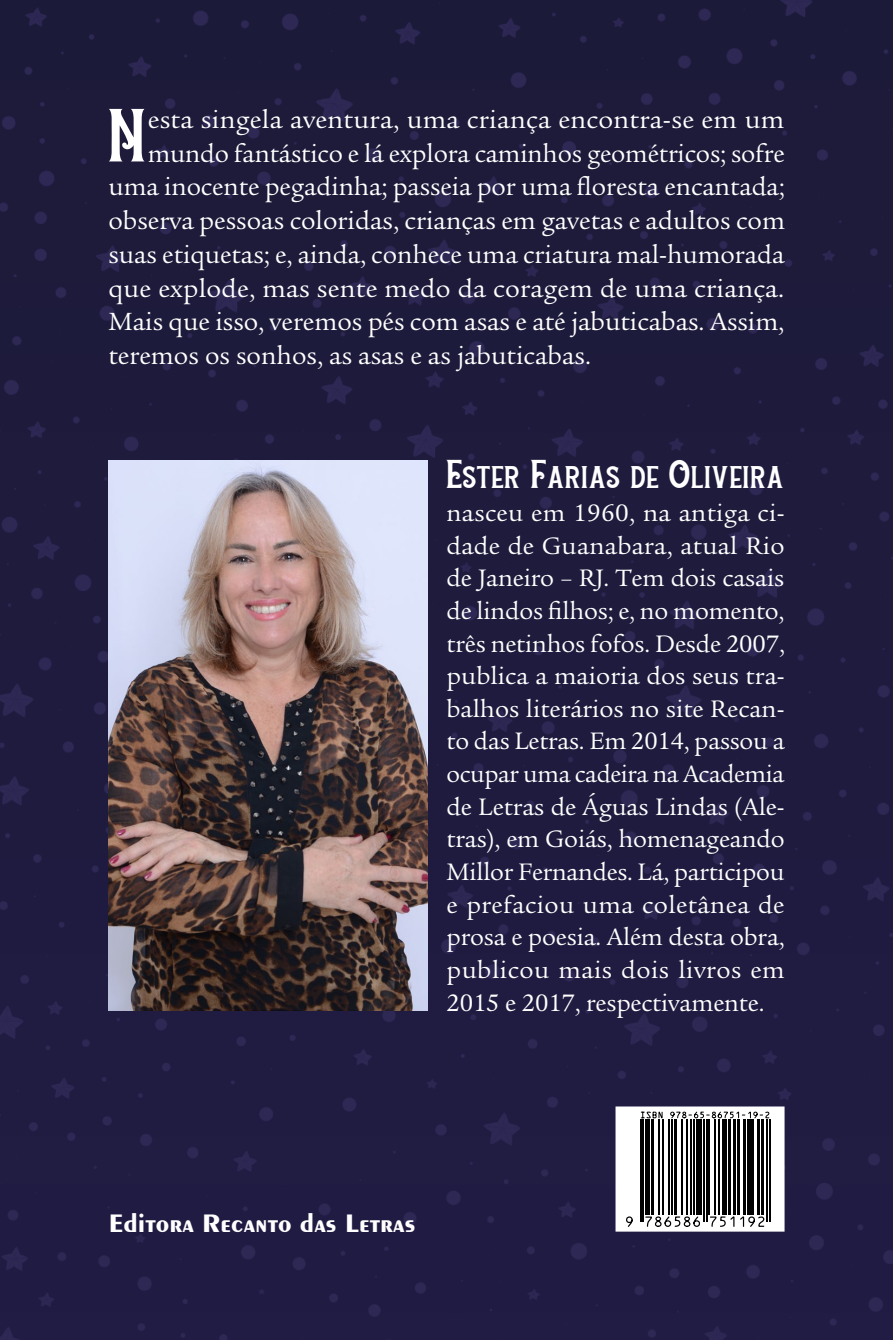
<style>
.page{position:relative;width:893px;height:1340px;background:#fff}
.page>*{position:absolute;margin:0;border:0;box-sizing:border-box;transform-origin:0 0}
.t1{font:700 75.38px "Rocket Vintage";color:#fff}
.t2{font:700 40.27px "Rocket Vintage";color:#fff}
.t3{font:27px "Legacy Serif Std";color:#fff}
.t4{font:700 27px "Peignot LT Std";color:#fff}
.t5{font:25.88px/32.6px "Legacy Serif Std";letter-spacing:-.005em;color:#fff;text-align:justify}
</style>
<div class="page">
<div style="left:0;top:0;width:893px;height:1339px;background:#1e1b3e"></div>
<img style="left:108px;top:460px;width:320px;height:550px">
<div style="left:615px;top:1106px;width:169px;height:125px;background:#fff;border:2px solid #fff"></div>
<svg style="left:641px;top:1119px;width:130px;height:103px"></svg>
<hr style="left:640px;top:1119px;width:1px;height:102px;background:#000">
<hr style="left:643px;top:1119px;width:1px;height:102px;background:#000">
<div style="left:645px;top:1119px;width:5px;height:95px;background:#000"></div>
<hr style="left:651px;top:1119px;width:3px;height:95px;background:#000">
<hr style="left:658px;top:1119px;width:1px;height:95px;background:#000">
<hr style="left:662px;top:1119px;width:1px;height:95px;background:#000">
<hr style="left:669px;top:1119px;width:1px;height:95px;background:#000">
<hr style="left:671px;top:1119px;width:2px;height:95px;background:#000">
<hr style="left:674px;top:1119px;width:3px;height:95px;background:#000">
<hr style="left:681px;top:1119px;width:1px;height:95px;background:#000">
<hr style="left:687px;top:1119px;width:1px;height:95px;background:#000">
<hr style="left:691px;top:1119px;width:1px;height:95px;background:#000">
<hr style="left:693px;top:1119px;width:2px;height:95px;background:#000">
<div style="left:696px;top:1119px;width:6px;height:95px;background:#000"></div>
<hr style="left:703px;top:1119px;width:1px;height:102px;background:#000">
<hr style="left:706px;top:1119px;width:1px;height:102px;background:#000">
<hr style="left:709px;top:1119px;width:1px;height:95px;background:#000">
<hr style="left:714px;top:1119px;width:1px;height:95px;background:#000">
<hr style="left:718px;top:1119px;width:2px;height:95px;background:#000">
<hr style="left:722px;top:1119px;width:4px;height:95px;background:#000">
<hr style="left:728px;top:1119px;width:3px;height:95px;background:#000">
<hr style="left:733px;top:1119px;width:3px;height:95px;background:#000">
<hr style="left:737px;top:1119px;width:3px;height:95px;background:#000">
<hr style="left:743px;top:1119px;width:3px;height:95px;background:#000">
<hr style="left:747px;top:1119px;width:4px;height:95px;background:#000">
<hr style="left:753px;top:1119px;width:1px;height:95px;background:#000">
<hr style="left:757px;top:1119px;width:2px;height:95px;background:#000">
<hr style="left:761px;top:1119px;width:3px;height:95px;background:#000">
<hr style="left:766px;top:1119px;width:2px;height:102px;background:#000">
<hr style="left:769px;top:1119px;width:1px;height:102px;background:#000">
<svg style="left:626px;top:1215px;width:139px;height:12px"></svg>
<svg style="left:640px;top:1111px;width:130px;height:25px"></svg>
<h1 class="t1" style="left:108px;top:102px;width:41px">N</h1>
<p class="t3" style="left:148px;top:104px;width:638px">esta singela aventura, uma criança encontra-se em um</p>
<p class="t3" style="left:148px;top:138px;width:639px">mundo fantástico e lá explora caminhos geométricos; sofre</p>
<p class="t3" style="left:108px;top:171px;width:678px">uma inocente pegadinha; passeia por uma floresta encantada;</p>
<p class="t3" style="left:108px;top:205px;width:678px">observa pessoas coloridas, crianças em gavetas e adultos com</p>
<p class="t3" style="left:108px;top:239px;width:678px">suas etiquetas; e, ainda, conhece uma criatura mal-humorada</p>
<p class="t3" style="left:108px;top:273px;width:677px">que explode, mas sente medo da coragem de uma criança.</p>
<p class="t3" style="left:108px;top:306px;width:677px">Mais que isso, veremos pés com asas e até jabuticabas. Assim,</p>
<p class="t3" style="left:108px;top:340px;width:484px">teremos os sonhos, as asas e as jabuticabas.</p>
<h2 class="t2" style="left:446px;top:457px;width:340px">Ester Farias de Oliveira</h2>
<p class="t5" style="left:446px;top:496px;width:340px">nasceu em 1960, na antiga ci&shy;dade de Guanabara, atual Rio de Janeiro – RJ. Tem dois casais de lindos filhos; e, no momento, três netinhos fofos. Desde 2007, publica a maioria dos seus tra&shy;balhos literários no site Recan&shy;to das Letras. Em 2014, passou a ocupar uma cadeira na Academia de Letras de Águas Lindas (Ale&shy;tras), em Goiás, homenageando Millor Fernandes. Lá, participou e prefaciou uma coletânea de prosa e poesia. Além desta obra, publicou mais dois livros em 2015 e 2017, respectivamente.</p>
<p class="t4" style="left:108px;top:1207px;width:308px">Editora Recanto das Letras</p>
</div>
